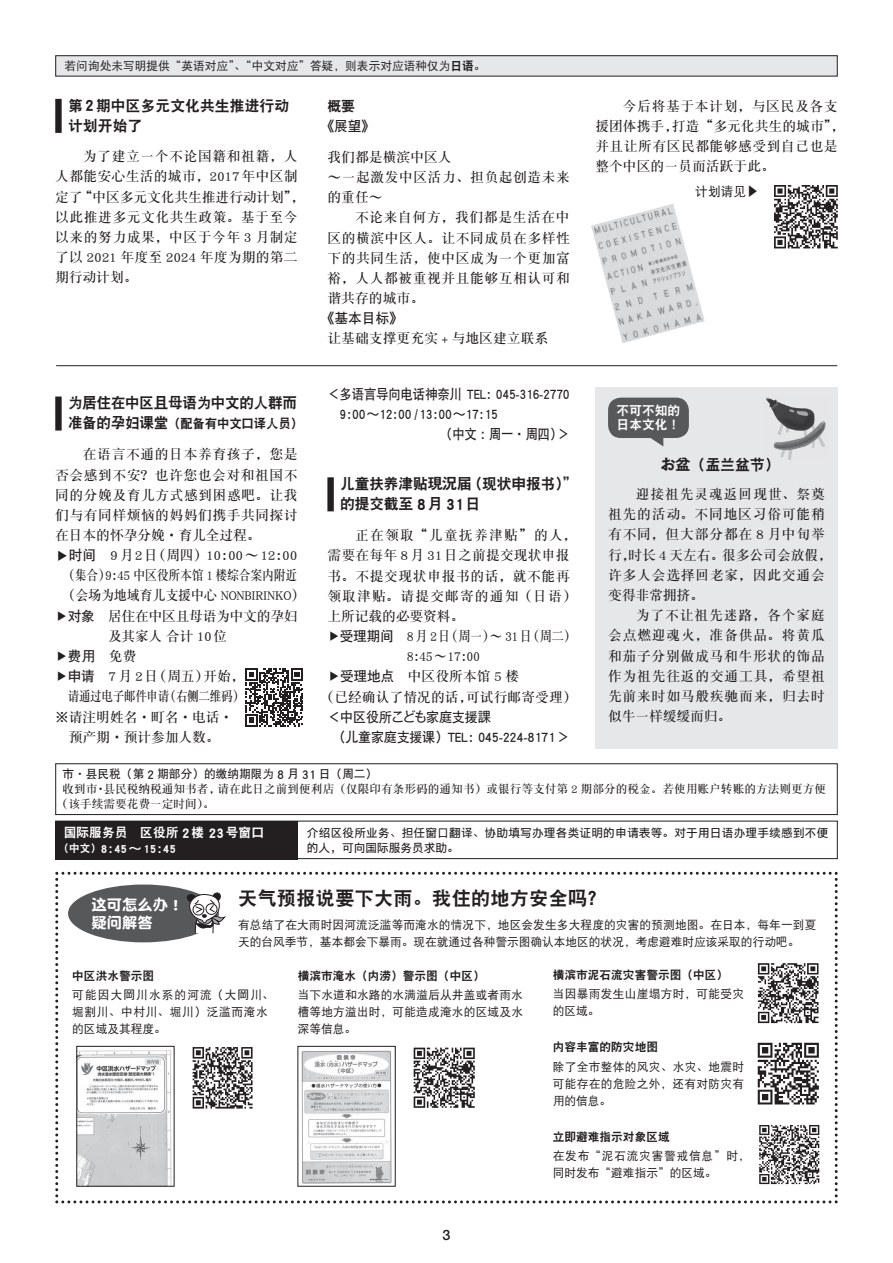
<style>
.page{position:relative;width:893px;height:1263px;background:#fff}
.page>*{position:absolute;margin:0;border:0;box-sizing:border-box;transform-origin:0 0}
.t1{font:19.2px "DF Hei GB W9";letter-spacing:.015em;color:#231f20}
.t2{font:15.3px/18.3px "DF Yuan GB W9";color:#fff}
.t3{font:14.85px/20.2px "DF Hei GB W9";letter-spacing:-.02em;color:#231f20}
.t4{font:14.85px/20.2px "DF Hei GB W9";color:#231f20}
.t5{font:500 14.4px "Helvetica Neue LT Std";color:#231f20}
.t6{font:13.8px/20.2px "DF Song GB W7";letter-spacing:.035em;color:#231f20}
.t7{font:13.8px/20.2px "DF Song GB W7";letter-spacing:.055em;color:#231f20}
.t8{font:13.8px "DF Song GB W7";letter-spacing:-.01em;color:#231f20}
.t9{font:13.8px "DF Hei GB W7";letter-spacing:-.02em;color:#231f20;scale:.9 1}
.t10{font:13.8px/20.2px "DF Hei GB W7";letter-spacing:-.02em;color:#231f20;scale:.95 1}
.t11{font:13.8px "DF Song GB W7";color:#231f20}
.t12{font:13.8px "DF Song GB W7";letter-spacing:-.02em;color:#231f20;scale:.95 1}
.t13{font:13.8px "DF Song GB W7";letter-spacing:-.03em;color:#231f20;scale:.87 1}
.t14{font:13.8px "DF Song GB W7";letter-spacing:-.02em;color:#231f20}
.t15{font:13.8px "DF Song GB W7";letter-spacing:.01em;color:#231f20}
.t16{font:13.8px "DF Song GB W7";letter-spacing:.075em;color:#231f20}
.t17{font:13.8px "DF Song GB W7";letter-spacing:-.03em;color:#231f20;scale:.84 1}
.t18{font:13.8px "DF Song GB W7";letter-spacing:.09em;color:#231f20}
.t19{font:13.8px "DF Hei GB W7";letter-spacing:-.02em;color:#231f20}
.t20{font:13.8px "DF Song GB W7";letter-spacing:.035em;color:#231f20;scale:.9 1}
.t21{font:13.8px "DF Song GB W7";letter-spacing:-.025em;color:#231f20}
.t22{font:13.8px "DF Hei GB W9";color:#231f20}
.t23{font:12.75px/15.9px "DF Hei GB W9";color:#fff}
.t24{font:12.75px "DF Hei GB W9";letter-spacing:-.02em;color:#231f20}
.t25{font:12.75px "DF Hei GB W5";color:#231f20}
.t26{font:11.7px/17px "DF Hei GB W5";letter-spacing:.01em;color:#231f20}
.t27{font:11.7px/14.9px "DF Song GB W7";color:#231f20}
.t28{font:11.7px/14.9px "DF Hei GBA W5";letter-spacing:.015em;color:#231f20}
.t29{font:11.7px "DF Hei GB W9";color:#231f20}
.t30{font:11.7px/17px "DF Hei GB W5";letter-spacing:.055em;color:#231f20}
.t31{font:11.7px/17px "DF Hei GB W5";letter-spacing:.065em;color:#231f20}
.t32{font:11.7px "DF Hei GB W7";color:#231f20}
.s1{font-family:"DF Hei GB W9"}
.s2{font-size:17.85px}
.s3{font-size:14.85px}
.s4{font-family:"Gothic MB101 Pro";font-size:11.1px}
.s5{font-family:"DF Hei GB W7"}
.s6{font-family:"Gothic MB101 Pro";font-size:10.2px}
.s7{font-family:"Gothic MB101 Pro De";font-weight:700}
.s8{font-family:"Gothic MB101 Pro"}
.s9{font-size:12.9px}
.s10{font-size:15.3px}
.s11{font-size:10.65px}
</style>
<div class="page">
<div style="left:595px;top:387px;width:243px;height:361px;background:#e6e7e9"></div>
<hr style="left:56px;top:365px;width:781px;height:1px;background:#231f20">
<div style="left:55px;top:763px;width:783px;height:52px;border:1px solid #231f20"></div>
<div style="left:55px;top:821px;width:783px;height:38px;border:1px solid #231f20"></div>
<div style="left:55px;top:821px;width:243px;height:38px;background:#231f20"></div>
<div style="left:55px;top:99px;width:7px;height:34px;background:#231f20"></div>
<div style="left:55px;top:396px;width:7px;height:35px;background:#231f20"></div>
<div style="left:327px;top:477px;width:7px;height:34px;background:#231f20"></div>
<div style="left:56px;top:56px;width:781px;height:20px;background:#e6e7e9"></div>
<div style="left:55px;top:55px;width:783px;height:22px;border:1px solid #231f20"></div>
<img style="left:774px;top:185px;width:64px;height:64px">
<img style="left:766px;top:397px;width:60px;height:63px">
<svg style="left:766px;top:457px;width:4px;height:3px"></svg>
<div style="left:608px;top:398px;width:81px;height:40px;background:#57585a;border-radius:13px"></div>
<svg style="left:651px;top:438px;width:12px;height:8px"></svg>
<svg style="left:55px;top:872px;width:783px;height:331px"></svg>
<img style="left:412px;top:1046px;width:64px;height:64px">
<img style="left:757px;top:961px;width:64px;height:65px">
<img style="left:757px;top:1042px;width:64px;height:64px">
<img style="left:757px;top:1123px;width:64px;height:63px">
<svg style="left:245px;top:668px;width:58px;height:58px"></svg>
<img style="left:591px;top:204px;width:114px;height:139px">
<p class="t26" style="left:65px;top:57px;width:422px">若问询处未写明提供“英语对应”、“中文对应”答疑，则表示对应语种仅为<span class="s1">日语</span>。</p>
<p class="t4" style="left:68px;top:95px;width:223px">第<span class="s2">2</span>期中区多元文化共生推进行动计划开始了</p>
<p class="t6" style="left:55px;top:146px;width:251px;text-indent:28px">为了建立一个不论国籍和祖籍，人人都能安心生活的城市，2017年中区制定了“中区多元文化共生推进行动计划”，以此推进多元文化共生政策。基于至今以来的努力成果，中区于今年 3 月制定了以 2021 年度至 2024 年度为期的第二期行动计划。</p>
<p class="t3" style="left:68px;top:393px;width:230px">为居住在中区且母语为中文的人群而</p>
<p class="t24" style="left:68px;top:416px;width:237px"><span class="s3">准备的孕妇课堂</span>（配备有中文口译人员）</p>
<p class="t6" style="left:83px;top:444px;width:216px">在语言不通的日本养育孩子，您是</p>
<p class="t6" style="left:55px;top:464px;width:244px">否会感到不安？也许您也会对和祖国不</p>
<p class="t6" style="left:55px;top:485px;width:244px">同的分娩及育儿方式感到困惑吧。让我</p>
<p class="t6" style="left:55px;top:505px;width:244px">们与有同样烦恼的妈妈们携手共同探讨</p>
<p class="t8" style="left:55px;top:528px;width:207px">在日本的怀孕分娩·育儿全过程。</p>
<p class="t8" style="left:55px;top:548px;width:244px"><span class="s4">▶</span> <span class="s5">时间</span>　9月2日（周四）10:00～12:00</p>
<p class="t13" style="left:63px;top:568px;width:271px">（集合）9:45 中区役所本馆 1 楼综合案内附近</p>
<p class="t12" style="left:63px;top:588px;width:256px">（会场为地域育儿支援中心 NONBIRINKO）</p>
<p class="t14" style="left:55px;top:609px;width:244px"><span class="s6">▶</span><span class="s5">对象</span>　 居住在中区且母语为中文的孕妇</p>
<p class="t21" style="left:108px;top:629px;width:120px">及其家人 合计 10位</p>
<p class="t6" style="left:55px;top:646px;width:83px"><span class="s6">▶</span><span class="s5">费用</span>　免费</p>
<p class="t6" style="left:55px;top:666px;width:191px"><span class="s6">▶</span><span class="s5">申请</span>　7月 2日（周五）开始，</p>
<p class="t17" style="left:68px;top:689px;width:211px">请通过电子邮件申请（右侧二维码）</p>
<p class="t8" style="left:55px;top:710px;width:179px">※ 请注明姓名·町名·电话·</p>
<p class="t8" style="left:69px;top:730px;width:152px">预产期·预计参加人数。</p>
<p class="t22" style="left:327px;top:98px;width:29px">概要</p>
<p class="t19" style="left:320px;top:119px;width:56px">《展望》</p>
<p class="t6" style="left:327px;top:146px;width:244px">我们都是横滨中区人<br>～一起激发中区活力、担负起创造未来的重任～</p>
<p class="t6" style="left:327px;top:207px;width:244px;text-align:justify;text-indent:28px">不论来自何方，我们都是生活在中区的横滨中区人。让不同成员在多样性下的共同生活，使中区成为一个更加富裕，人人都被重视并且能够互相认可和谐共存的城市。</p>
<p class="t19" style="left:320px;top:311px;width:84px">《基本目标》</p>
<p class="t11" style="left:327px;top:331px;width:222px">让基础支撑更充实 + 与地区建立联系</p>
<p class="t9" style="left:327px;top:386px;width:271px">＜多语言导向电话神奈川 TEL: 045-316-2770</p>
<p class="t9" style="left:327px;top:407px;width:191px">　9:00～12:00 /13:00～17:15</p>
<p class="t9" style="left:440px;top:427px;width:146px">（中文：周一·周四）＞</p>
<p class="t3" style="left:340px;top:473px;width:239px">儿童扶养津贴<span class="s7">現況</span>届（现状申报书）”的提交截至 <span class="s2">8</span>月 <span class="s2">31</span>日</p>
<p class="t18" style="left:355px;top:528px;width:223px">正在领取“儿童抚养津贴”的人，</p>
<p class="t15" style="left:327px;top:548px;width:244px">需要在每年 8月 31日之前提交现状申报</p>
<p class="t6" style="left:327px;top:565px;width:244px">书。不提交现状申报书的话，就不能再</p>
<p class="t16" style="left:327px;top:588px;width:251px">领取津贴。请提交邮寄的通知（日语）</p>
<p class="t8" style="left:327px;top:609px;width:138px">上所记载的必要资料。</p>
<p class="t6" style="left:327px;top:625px;width:250px"><span class="s6">▶</span><span class="s5">受理期间</span>　 8月 2日（周一）～ 31日（周二）</p>
<p class="t20" style="left:407px;top:648px;width:83px">8:45～17:00</p>
<p class="t6" style="left:327px;top:666px;width:193px"><span class="s6">▶</span> <span class="s5">受理地点</span>　中区役所本馆 5 楼</p>
<p class="t11" style="left:320px;top:689px;width:258px">（已经确认了情况的话，可试行邮寄受理）</p>
<p class="t10" style="left:333px;top:707px;width:251px;text-indent:-5px">＜中区役所<span class="s8">こども</span>家庭支援<span class="s8">課<br></span>（儿童家庭支援课）TEL: 045-224-8171＞</p>
<p class="t6" style="left:595px;top:96px;width:251px;text-indent:28px">今后将基于本计划，与区民及各支援团体携手，打造“多元化共生的城市”，并且让所有区民都能够感受到自己也是整个中区的一员而活跃于此。</p>
<p class="t25" style="left:695px;top:184px;width:65px">计划请见<span class="s8">▶</span></p>
<p class="t23" style="left:617px;top:402px;width:65px;line-height:14.9px">不可不知的日本文化！</p>
<p class="t3" style="left:661px;top:454px;width:121px"><span class="s7">お盆</span>（盂兰盆节）</p>
<p class="t7" style="left:608px;top:484px;width:225px;text-indent:28px">迎接祖先灵魂返回现世、祭奠祖先的活动。不同地区习俗可能稍有不同，但大部分都在 8 月中旬举行，时长 4 天左右。很多公司会放假，许多人会选择回老家，因此交通会变得非常拥挤。</p>
<p class="t6" style="left:608px;top:605px;width:218px;text-align:justify;text-indent:28px">为了不让祖先迷路，各个家庭会点燃迎魂火，准备供品。将黄瓜和茄子分别做成马和牛形状的饰品作为祖先往返的交通工具，希望祖先前来时如马般疾驰而来，归去时似牛一样缓缓而归。</p>
<p class="t32" style="left:63px;top:768px;width:316px">市·县民税（第 <span class="s9">2</span> 期部分）的缴纳期限为 <span class="s9">8</span> 月 <span class="s9">31</span> 日（周二）</p>
<p class="t27" style="left:57px;top:781px;width:771px;text-indent:6px">收到市·县民税纳税通知书者，请在此日之前到便利店（仅限印有条形码的通知书）或银行等支付第 2 期部分的税金。若使用账户转账的方法则更方便（该手续需要花费一定时间）。</p>
<p class="t28" style="left:307px;top:825px;width:523px">介绍区役所业务、担任窗口翻译、协助填写办理各类证明的申请表等。对于用日语办理手续感到不便的人，可向国际服务员求助。</p>
<p class="t23" style="left:58px;top:824px;width:207px;text-indent:5px">国际服务员　区役所 <span class="s10">2</span>楼 <span class="s10">23</span>号窗口<span class="s11">（中文）</span>8:45～15:45</p>
<h1 class="t1" style="left:238px;top:888px;width:370px">天气预报说要下大雨。我住的地方安全吗？</h1>
<p class="t26" style="left:238px;top:916px;width:580px">有总结了在大雨时因河流泛滥等而淹水的情况下，地区会发生多大程度的灾害的预测地图。在日本，每年一到夏天的台风季节，基本都会下暴雨。现在就通过各种警示图确认本地区的状况，考虑避难时应该采取的行动吧。</p>
<p class="t29" style="left:72px;top:969px;width:83px">中区洪水警示图</p>
<p class="t30" style="left:72px;top:986px;width:203px">可能因大<span class="s8">岡</span>川水系的河流（大<span class="s8">岡</span>川、堀割川、中村川、堀川）泛滥而淹水的区域及其程度。</p>
<p class="t2" style="left:92px;top:895px;width:93px">这可怎么办！疑问解答</p>
<p class="t29" style="left:553px;top:968px;width:177px">横滨市泥石流灾害警示图（中区）</p>
<p class="t26" style="left:553px;top:985px;width:193px">当因暴雨发生山崖塌方时，可能受灾的区域。</p>
<p class="t29" style="left:553px;top:1041px;width:107px">内容丰富的防灾地图</p>
<p class="t26" style="left:553px;top:1058px;width:193px;text-align:justify">除了全市整体的风灾、水灾、地震时可能存在的危险之外，还有对防灾有用的信息。</p>
<p class="t29" style="left:553px;top:1130px;width:118px">立即避难指示对象区域</p>
<p class="t31" style="left:553px;top:1147px;width:199px">在发布“泥石流灾害警戒信息”时，同时发布“避难指示”的区域。</p>
<p class="t29" style="left:298px;top:969px;width:189px">横滨市淹水（内涝）警示图（中区）</p>
<p class="t26" style="left:298px;top:986px;width:227px;text-align:justify">当下水道和水路的水满溢后从井盖或者雨水槽等地方溢出时，可能造成淹水的区域及水深等信息。</p>
<p class="t5" style="left:442px;top:1226px;width:9px">3</p>
</div>
